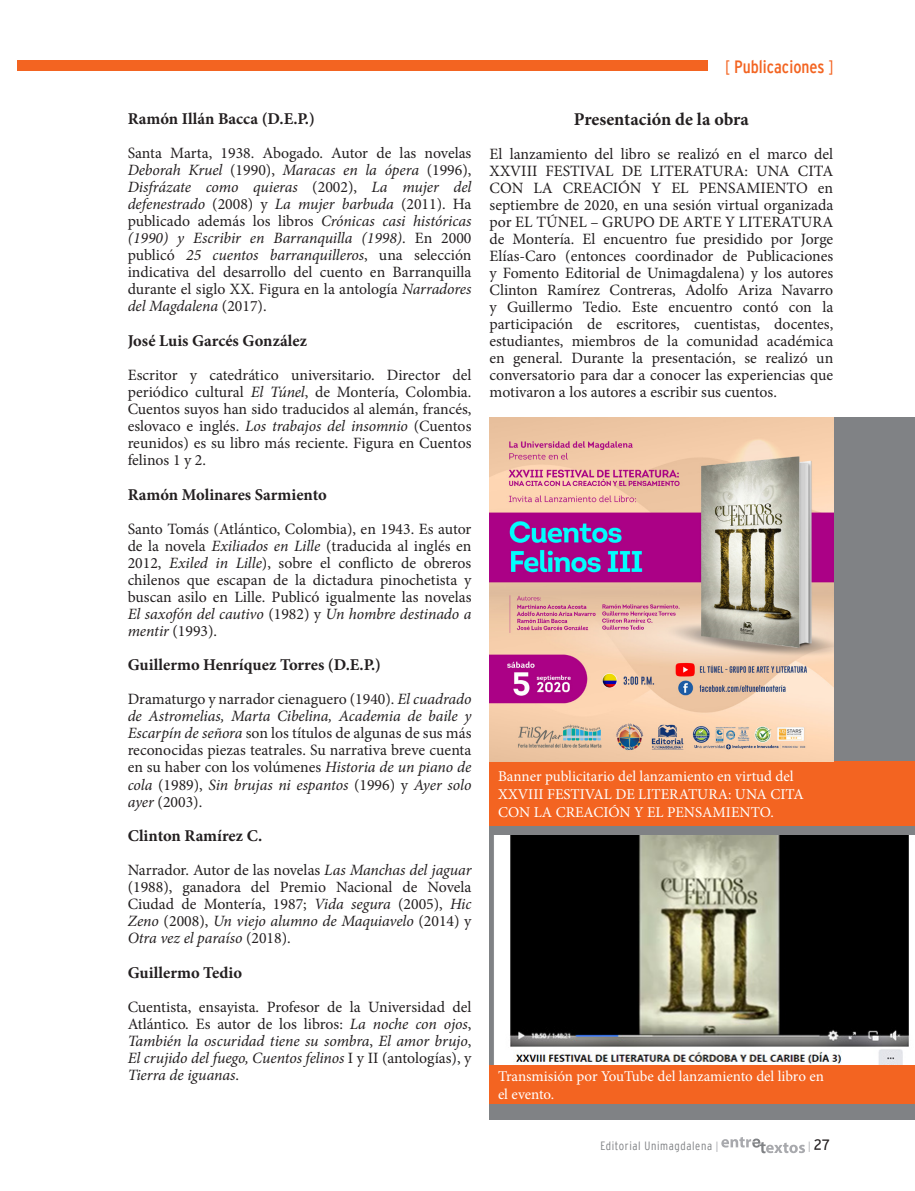
<style>
.page{position:relative;width:915px;height:1191px;background:#fff}
.page>*{position:absolute;margin:0;border:0;box-sizing:border-box;transform-origin:0 0}
.SubTítulo_1{font:700 18px "Minion Pro";color:#231f20}
.t1{font:18px "Interstate Cond Mono";color:#f36421}
.SubTítulo_2{font:700 16.5px "Minion Pro";color:#231f20}
.Texto_Principal{font:15.75px/17px "Minion Pro";color:#231f20;text-align:justify}
.Texto_Principal-2{font:italic 15.75px/17px "Minion Pro";letter-spacing:-.005em;color:#231f20;text-align:justify}
.Titulo_Pie_Figuras{font:15px/18px "Minion Pro";color:#fff}
.t2{font:15px "Interstate Cond Mono";color:#231f20}
.t3{font:300 condensed 12px "Interstate";letter-spacing:.05em;color:#808285}
.s1{font-style:italic}
.s2{font-style:normal}
.s3{font-family:"Interstate";font-weight:300;font-stretch:condensed}
.s4{font-family:"Interstate Mono Lgt";font-weight:400;font-stretch:normal;font-size:10.5px;color:#a8a9ad}
.s5{font-family:"Interstate Mono Lgt";font-size:10.5px;color:#a8a9ad}
</style>
<div class="page">
<svg style="left:721px;top:1137px;width:83px;height:16px"></svg>
<div style="left:17px;top:60px;width:690px;height:11px;background:#f36421"></div>
<div style="left:489px;top:418px;width:425px;height:702px;background:#808285"></div>
<div style="left:489px;top:761px;width:425px;height:64px;background:#f36421"></div>
<img style="left:489px;top:417px;width:344px;height:344px">
<img style="left:493px;top:835px;width:421px;height:229px">
<div style="left:489px;top:1065px;width:425px;height:38px;background:#f36421"></div>
<p class="SubTítulo_2" style="left:128px;top:107px;width:189px">Ramón Illán Bacca (D.E.P.)</p>
<p class="Texto_Principal" style="left:128px;top:144px;width:345px">Santa Marta, 1938. Abogado. Autor de las novelas <span class="s1">Deborah Kruel</span> (1990), <span class="s1">Maracas en la ópera</span> (1996), <span class="s1">Disfrázate como quieras</span> (2002), <span class="s1">La mujer del defenestrado</span> (2008) y <span class="s1">La mujer barbuda</span> (2011). Ha publicado además los libros <span class="s1">Crónicas casi históricas (1990) y Escribir en Barranquilla (1998)</span>. En 2000 publicó <span class="s1">25 cuentos barranquilleros</span>, una selección indicativa del desarrollo del cuento en Barranquilla durante el siglo XX. Figura en la antología <span class="s1">Narradores del Magdalena</span> (2017).</p>
<p class="SubTítulo_2" style="left:128px;top:329px;width:181px">José Luis Garcés González</p>
<p class="Texto_Principal" style="left:128px;top:366px;width:345px">Escritor y catedrático universitario. Director del periódico cultural <span class="s1">El Túnel</span>, de Montería, Colombia.<br>Cuentos suyos han sido traducidos al alemán, francés, eslovaco e inglés. <span class="s1">Los trabajos del insomnio</span> (Cuentos reunidos) es su libro más reciente. Figura en Cuentos felinos 1 y 2.</p>
<p class="SubTítulo_2" style="left:128px;top:483px;width:201px">Ramón Molinares Sarmiento</p>
<p class="Texto_Principal" style="left:128px;top:520px;width:345px">Santo Tomás (Atlántico, Colombia), en 1943. Es autor de la novela <span class="s1">Exiliados en Lille</span> (traducida al inglés en 2012, <span class="s1">Exiled in Lille</span>), sobre el conflicto de obreros chilenos que escapan de la dictadura pinochetista y buscan asilo en Lille. Publicó igualmente las novelas <span class="s1">El saxofón del cautivo</span> (1982) y <span class="s1">Un hombre destinado a mentir</span> (1993).</p>
<p class="SubTítulo_2" style="left:128px;top:653px;width:255px">Guillermo Henríquez Torres (D.E.P.)</p>
<p class="Texto_Principal" style="left:128px;top:691px;width:345px">Dramaturgo y narrador cienaguero (1940). <span class="s1">El cuadrado de Astromelias, Marta Cibelina, Academia de baile y Escarpín de señora</span> son los títulos de algunas de sus más reconocidas piezas teatrales. Su narrativa breve cuenta en su haber con los volúmenes <span class="s1">Historia de un piano de cola</span> (1989), <span class="s1">Sin brujas ni espantos</span> (1996) y <span class="s1">Ayer solo ayer</span> (2003).</p>
<p class="SubTítulo_2" style="left:128px;top:824px;width:136px">Clinton Ramírez C.</p>
<p class="Texto_Principal" style="left:128px;top:862px;width:345px">Narrador. Autor de las novelas <span class="s1">Las Manchas del jaguar </span>(1988), ganadora del Premio Nacional de Novela Ciudad de Montería, 1987; <span class="s1">Vida segura</span> (2005), <span class="s1">Hic Zeno</span> (2008), <span class="s1">Un viejo alumno de Maquiavelo</span> (2014) y <span class="s1">Otra vez el paraíso</span> (2018).</p>
<p class="SubTítulo_2" style="left:128px;top:961px;width:116px">Guillermo Tedio</p>
<p class="Texto_Principal-2" style="left:128px;top:998px;width:345px"><span class="s2">Cuentista, ensayista. Profesor de la Universidad del Atlántico. Es autor de los libros:</span> La noche con ojos<span class="s2">, </span>También la oscuridad tiene su sombra<span class="s2">,</span> El amor brujo<span class="s2">, </span>El crujido del fuego, Cuentos felinos <span class="s2">I y II (antologías), y </span>Tierra de iguanas<span class="s2">.</span></p>
<p class="t1" style="left:724px;top:57px;width:110px"><span class="s3">[</span> Publicaciones <span class="s3">]</span></p>
<p class="SubTítulo_1" style="left:573px;top:106px;width:176px">Presentación de la obra</p>
<p class="Texto_Principal" style="left:489px;top:145px;width:345px">El lanzamiento del libro se realizó en el marco del XXVIII FESTIVAL DE LITERATURA: UNA CITA CON LA CREACIÓN Y EL PENSAMIENTO en septiembre de 2020, en una sesión virtual organizada por EL TÚNEL – GRUPO DE ARTE Y LITERATURA de Montería. El encuentro fue presidido por Jorge Elías-Caro (entonces coordinador de Publicaciones y Fomento Editorial de Unimagdalena) y los autores Clinton Ramírez Contreras, Adolfo Ariza Navarro y Guillermo Tedio. Este encuentro contó con la participación de escritores, cuentistas, docentes, estudiantes, miembros de la comunidad académica en general. Durante la presentación, se realizó un conversatorio para dar a conocer las experiencias que motivaron a los autores a escribir sus cuentos.</p>
<p class="Titulo_Pie_Figuras" style="left:498px;top:767px;width:307px">Banner publicitario del lanzamiento en virtud del<br>XXVIII FESTIVAL DE LITERATURA: UNA CITA<br>CON LA CREACIÓN Y EL PENSAMIENTO.</p>
<p class="Titulo_Pie_Figuras" style="left:498px;top:1067px;width:327px">Transmisión por YouTube del lanzamiento del libro en el evento.</p>
<p class="t3" style="left:600px;top:1139px;width:120px">Editorial Unimagdalena <span class="s4">|</span></p>
<p class="t2" style="left:807px;top:1136px;width:24px"><span class="s5">|</span> 27</p>
</div>
